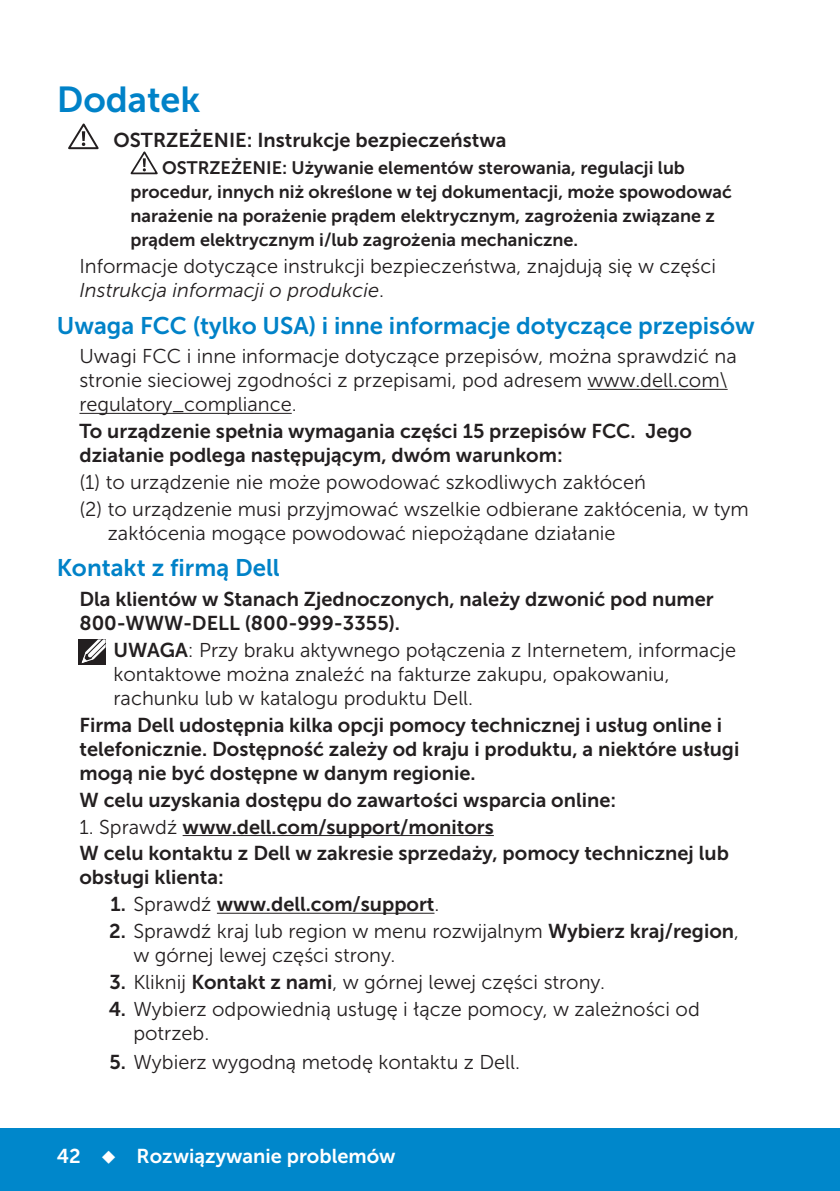
<style>
.page{position:relative;width:840px;height:1191px;background:#fff}
.page>*{position:absolute;margin:0;border:0;box-sizing:border-box;transform-origin:0 0}
.Head2{font:36px "Museo Sans For Dell 700";color:#0082c8}
.Head2-2{font:24px "Museo Sans For Dell 700";color:#0082c8}
.Paragraph{font:20px/24px "Museo Sans For Dell 300";color:#231f20}
.Paragraph-2{font:20px/24px "Museo Sans For Dell 700";color:#231f20}
.Note{font:20px/24px "Museo Sans For Dell 300";color:#231f20}
.Caution{font:20px "Museo Sans For Dell 700";color:#231f20}
.t1{font:20px "Museo Sans For Dell 700";color:#fff}
.Caution_indent{font:18px/24px "Museo Sans For Dell 700";color:#231f20}
.s1{font-style:italic}
.s2{font-family:"Museo Sans For Dell 700"}
.s3{font-family:"Museo Sans For Dell 300"}
</style>
<div class="page">
<div style="left:0;top:1128px;width:839px;height:63px;background:#0087cb"></div>
<hr style="left:587px;top:389px;width:140px;height:1px;background:#231f20">
<hr style="left:79px;top:413px;width:212px;height:1px;background:#231f20">
<hr style="left:182px;top:835px;width:311px;height:1px;background:#231f20">
<hr style="left:217px;top:912px;width:217px;height:1px;background:#231f20">
<svg style="left:130px;top:151px;width:28px;height:23px"></svg>
<svg style="left:68px;top:123px;width:31px;height:27px"></svg>
<div style="left:78px;top:639px;width:27px;height:26px;background:#231f20"></div>
<svg style="left:81px;top:639px;width:24px;height:25px"></svg>
<p class="Head2" style="left:57px;top:80px;width:145px">Dodatek</p>
<p class="Caution" style="left:113px;top:129px;width:394px">OSTRZEŻENIE: Instrukcje bezpieczeństwa</p>
<p class="Caution_indent" style="left:130px;top:156px;width:602px;text-indent:32px">OSTRZEŻENIE: Używanie elementów sterowania, regulacji lub procedur, innych niż określone w tej dokumentacji, może spowodować narażenie na porażenie prądem elektrycznym, zagrożenia związane z prądem elektrycznym i/lub zagrożenia mechaniczne.</p>
<p class="Paragraph" style="left:79px;top:254px;width:637px">Informacje dotyczące instrukcji bezpieczeństwa, znajdują się w części<br><span class="s1">Instrukcja informacji o produkcie</span>.</p>
<p class="Head2-2" style="left:57px;top:312px;width:699px">Uwaga FCC (tylko USA) i inne informacje dotyczące przepisów</p>
<p class="Paragraph" style="left:79px;top:344px;width:658px">Uwagi FCC i inne informacje dotyczące przepisów, można sprawdzić na stronie sieciowej zgodności z przepisami, pod adresem www.dell.com\ regulatory_compliance.</p>
<p class="Paragraph-2" style="left:79px;top:419px;width:613px">To urządzenie spełnia wymagania części 15 przepisów FCC. Jego działanie podlega następującym, dwóm warunkom:</p>
<p class="Paragraph" style="left:79px;top:470px;width:567px">(1) to urządzenie nie może powodować szkodliwych zakłóceń</p>
<p class="Paragraph" style="left:108px;top:497px;width:642px;text-indent:-28px">(2) to urządzenie musi przyjmować wszelkie odbierane zakłócenia, w tym zakłócenia mogące powodować niepożądane działanie</p>
<p class="Head2-2" style="left:57px;top:555px;width:224px">Kontakt z firmą Dell</p>
<p class="Paragraph-2" style="left:79px;top:587px;width:635px">Dla klientów w Stanach Zjednoczonych, należy dzwonić pod numer<br>800-WWW-DELL (800-999-3355).</p>
<p class="Note" style="left:113px;top:638px;width:623px"><span class="s2">UWAGA</span>: Przy braku aktywnego połączenia z Internetem, informacje kontaktowe można znaleźć na fakturze zakupu, opakowaniu, rachunku lub w katalogu produktu Dell.</p>
<p class="Paragraph-2" style="left:79px;top:713px;width:661px">Firma Dell udostępnia kilka opcji pomocy technicznej i usług online i telefonicznie. Dostępność zależy od kraju i produktu, a niektóre usługi mogą nie być dostępne w danym regionie.</p>
<p class="Paragraph-2" style="left:79px;top:787px;width:538px">W celu uzyskania dostępu do zawartości wsparcia online:</p>
<p class="Paragraph-2" style="left:79px;top:814px;width:415px"><span class="s3">1. Sprawdź</span> www.dell.com/support/monitors</p>
<p class="Paragraph-2" style="left:79px;top:841px;width:650px">W celu kontaktu z Dell w zakresie sprzedaży, pomocy technicznej lub obsługi klienta:</p>
<p class="Paragraph-2" style="left:110px;top:892px;width:330px">1. <span class="s3">Sprawdź</span> www.dell.com/support<span class="s3">.</span></p>
<p class="Paragraph" style="left:133px;top:919px;width:607px;text-indent:-24px"><span class="s2">2.</span> Sprawdź kraj lub region w menu rozwijalnym <span class="s2">Wybierz kraj/region</span>, w górnej lewej części strony.</p>
<p class="Paragraph" style="left:109px;top:970px;width:496px"><span class="s2">3.</span> Kliknij <span class="s2">Kontakt z nami</span>, w górnej lewej części strony.</p>
<p class="Paragraph" style="left:133px;top:997px;width:567px;text-indent:-25px"><span class="s2">4.</span> Wybierz odpowiednią usługę i łącze pomocy, w zależności od potrzeb.</p>
<p class="Paragraph" style="left:109px;top:1050px;width:412px"><span class="s2">5.</span> Wybierz wygodną metodę kontaktu z Dell.</p>
<p class="t1" style="left:57px;top:1144px;width:340px">42 ◆ Rozwiązywanie problemów</p>
</div>
